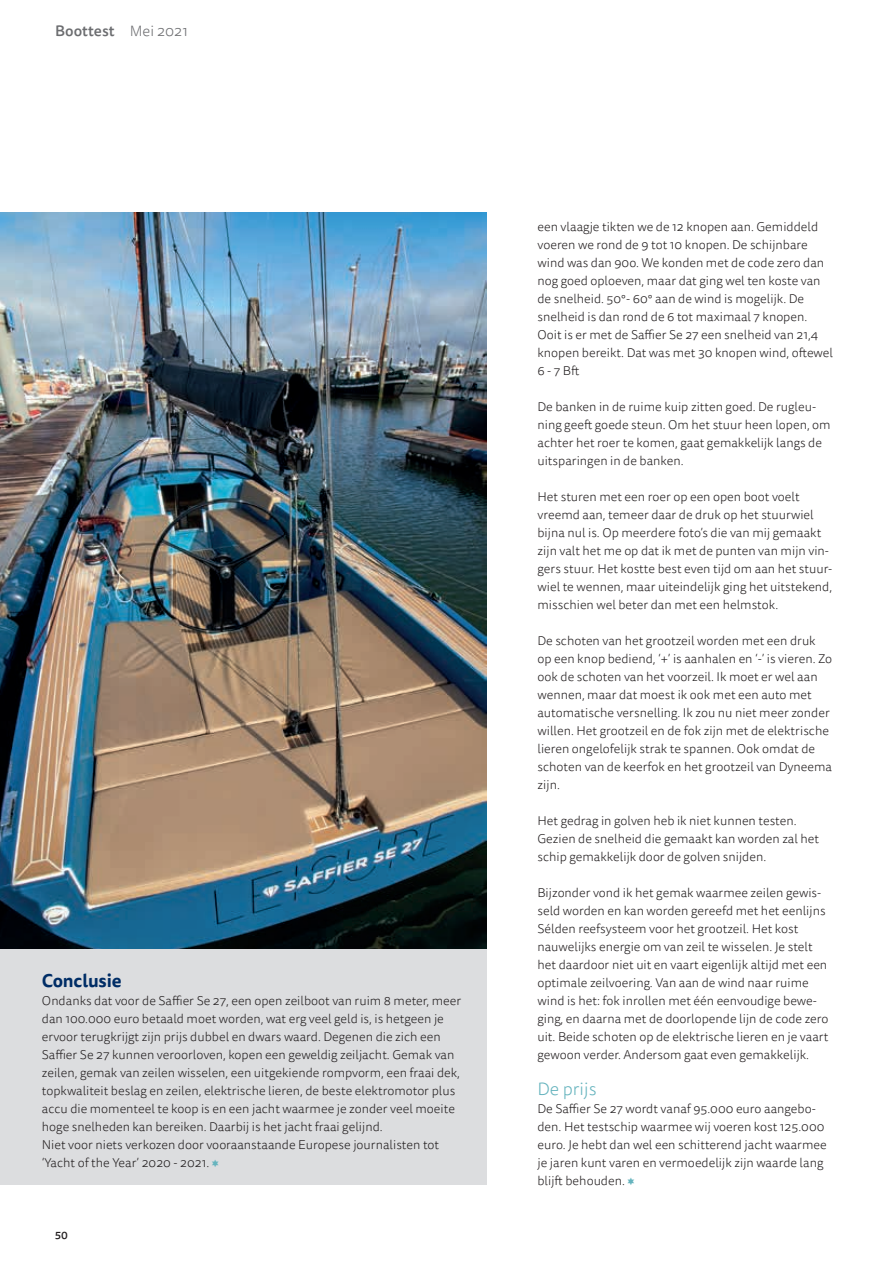
<style>
.page{position:relative;width:893px;height:1263px;background:#fff}
.page>*{position:absolute;margin:0;border:0;box-sizing:border-box;transform-origin:0 0}
.t1{font:700 18px "Tisa Sans Pro";letter-spacing:-.01em;color:#002d66}
.t2{font:300 18px "Tisa Sans Pro";color:#66b4be}
.t3{font:500 15px "Tisa Sans Pro";color:#6c6d70}
.t4{font:300 12.75px/18px "Tisa Sans Pro";color:#231f20}
.t5{font:500 10.5px "Tisa Sans Pro";color:#231f20}
.s1{font-weight:300}
.s2{color:#66b4be}
</style>
<div class="page">
<div style="left:0;top:897px;width:487px;height:288px;background:#dcdddf"></div>
<img style="left:0;top:213px;width:487px;height:735px">
<p class="t3" style="left:55px;top:21px;width:134px">Boottest <span class="s1">Mei 2021</span></p>
<h1 class="t1" style="left:42px;top:967px;width:81px">Conclusie</h1>
<p class="t4" style="left:42px;top:992px;width:421px">Ondanks dat voor de Saffier Se 27, een open zeilboot van ruim 8 meter, meer dan 100.000 euro betaald moet worden, wat erg veel geld is, is hetgeen je ervoor terugkrijgt zijn prijs dubbel en dwars waard. Degenen die zich een Saffier Se 27 kunnen veroorloven, kopen een geweldig zeiljacht. Gemak van zeilen, gemak van zeilen wisselen, een uitgekiende rompvorm, een fraai dek, topkwaliteit beslag en zeilen, elektrische lieren, de beste elektromotor plus accu die momenteel te koop is en een jacht waarmee je zonder veel moeite hoge snelheden kan bereiken. Daarbij is het jacht fraai gelijnd.<br>Niet voor niets verkozen door vooraanstaande Europese journalisten tot ‘Yacht of the Year’ 2020 - 2021. <span class="s2">■</span></p>
<p class="t5" style="left:55px;top:1228px;width:14px">50</p>
<p class="t4" style="left:537px;top:218px;width:297px">een vlaagje tikten we de 12 knopen aan. Gemiddeld voeren we rond de 9 tot 10 knopen. De schijnbare wind was dan 90o. We konden met de code zero dan nog goed oploeven, maar dat ging wel ten koste van de snelheid. 50°- 60° aan de wind is mogelijk. De snelheid is dan rond de 6 tot maximaal 7 knopen.<br>Ooit is er met de Saffier Se 27 een snelheid van 21,4 knopen bereikt. Dat was met 30 knopen wind, oftewel 6 - 7 Bft</p>
<p class="t4" style="left:537px;top:398px;width:295px">De banken in de ruime kuip zitten goed. De rugleu&shy;ning geeft goede steun. Om het stuur heen lopen, om achter het roer te komen, gaat gemakkelijk langs de uitsparingen in de banken.</p>
<p class="t4" style="left:537px;top:488px;width:296px">Het sturen met een roer op een open boot voelt vreemd aan, temeer daar de druk op het stuurwiel bijna nul is. Op meerdere foto’s die van mij gemaakt zijn valt het me op dat ik met de punten van mijn vin&shy;gers stuur. Het kostte best even tijd om aan het stuur&shy;wiel te wennen, maar uiteindelijk ging het uitstekend, misschien wel beter dan met een helmstok.</p>
<p class="t4" style="left:537px;top:632px;width:296px">De schoten van het grootzeil worden met een druk op een knop bediend, ‘+’ is aanhalen en ‘-’ is vieren. Zo ook de schoten van het voorzeil. Ik moet er wel aan wennen, maar dat moest ik ook met een auto met automatische versnelling. Ik zou nu niet meer zonder willen. Het grootzeil en de fok zijn met de elektrische lieren ongelofelijk strak te spannen. Ook omdat de schoten van de keerfok en het grootzeil van Dyneema zijn.</p>
<p class="t4" style="left:537px;top:812px;width:283px">Het gedrag in golven heb ik niet kunnen testen.<br>Gezien de snelheid die gemaakt kan worden zal het schip gemakkelijk door de golven snijden.</p>
<p class="t4" style="left:537px;top:884px;width:293px">Bijzonder vond ik het gemak waarmee zeilen gewis&shy;seld worden en kan worden gereefd met het eenlijns Sélden reefsysteem voor het grootzeil. Het kost nauwelijks energie om van zeil te wisselen. Je stelt het daardoor niet uit en vaart eigenlijk altijd met een optimale zeilvoering. Van aan de wind naar ruime wind is het: fok inrollen met één eenvoudige bewe&shy;ging, en daarna met de doorlopende lijn de code zero uit. Beide schoten op de elektrische lieren en je vaart gewoon verder. Andersom gaat even gemakkelijk.</p>
<h1 class="t2" style="left:537px;top:1077px;width:61px">De prijs</h1>
<p class="t4" style="left:537px;top:1100px;width:291px">De Saffier Se 27 wordt vanaf 95.000 euro aangebo&shy;den. Het testschip waarmee wij voeren kost 125.000 euro. Je hebt dan wel een schitterend jacht waarmee je jaren kunt varen en vermoedelijk zijn waarde lang blijft behouden. <span class="s2">■</span></p>
</div>
